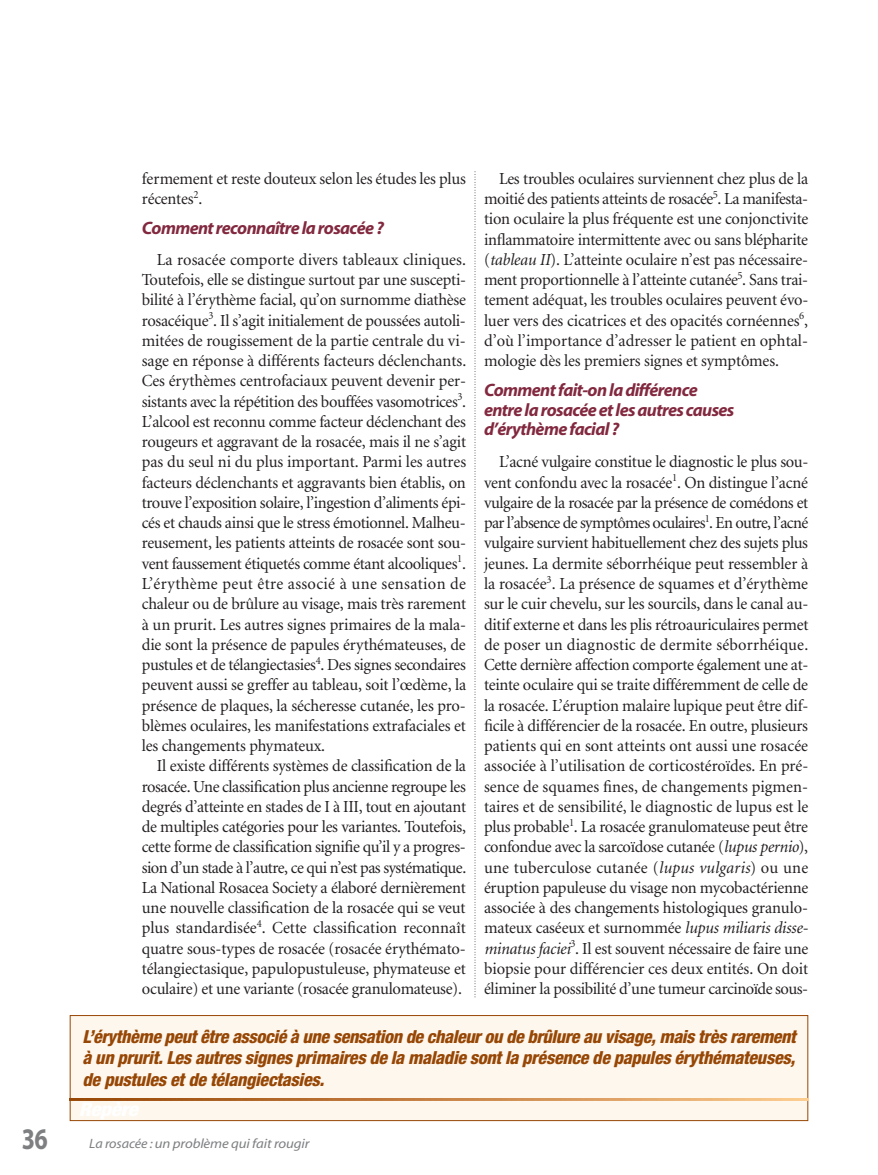
<style>
.page{position:relative;width:878px;height:1175px;background:#fff}
.page>*{position:absolute;margin:0;border:0;box-sizing:border-box;transform-origin:0 0}
.t1{font:700 30px "Myriad";color:#7d7f81;scale:.8 1}
.t2{font:italic 800 condensed 18px/21.8px "Helvetica Neue";letter-spacing:-.015em;color:#974705;text-align:justify}
.t3{font:italic 700 18px/19.5px "Myriad";letter-spacing:-.035em;color:#82293f}
.t4{font:16.8px/20.2px "Minion";letter-spacing:-.015em;color:#231f20;text-align:justify}
.t5{font:italic 13.5px "Myriad";letter-spacing:-.01em;color:#7d7f81;scale:1.05 1}
.s1{font-style:italic}
</style>
<div class="page">
<svg style="left:474px;top:172px;width:1px;height:826px"></svg>
<div style="left:70px;top:1015px;width:737px;height:105px;background:#fef7ed"></div>
<div style="left:70px;top:1015px;width:738px;height:105px;border:1px solid #974705"></div>
<hr style="left:70px;top:1098px;width:2px;height:22px;background:#974705">
<svg style="left:76px;top:1098px;width:17px;height:22px"></svg>
<hr style="left:97px;top:1098px;width:2px;height:22px;background:#9b4b0a">
<svg style="left:103px;top:1098px;width:17px;height:22px"></svg>
<hr style="left:124px;top:1098px;width:2px;height:22px;background:#9e4f0e">
<svg style="left:130px;top:1098px;width:55px;height:22px"></svg>
<hr style="left:189px;top:1098px;width:2px;height:22px;background:#a65919">
<svg style="left:195px;top:1098px;width:17px;height:22px"></svg>
<hr style="left:216px;top:1098px;width:2px;height:22px;background:#a95d1e">
<svg style="left:222px;top:1098px;width:17px;height:22px"></svg>
<hr style="left:243px;top:1098px;width:2px;height:22px;background:#ad6222">
<svg style="left:249px;top:1098px;width:55px;height:22px"></svg>
<hr style="left:308px;top:1098px;width:2px;height:22px;background:#b56c2d">
<svg style="left:314px;top:1098px;width:17px;height:22px"></svg>
<hr style="left:335px;top:1098px;width:2px;height:22px;background:#ba7133">
<svg style="left:341px;top:1098px;width:17px;height:22px"></svg>
<hr style="left:362px;top:1098px;width:2px;height:22px;background:#be7537">
<svg style="left:368px;top:1098px;width:55px;height:22px"></svg>
<hr style="left:427px;top:1098px;width:2px;height:22px;background:#c68043">
<svg style="left:433px;top:1098px;width:17px;height:22px"></svg>
<hr style="left:454px;top:1098px;width:2px;height:22px;background:#ca8548">
<svg style="left:460px;top:1098px;width:17px;height:22px"></svg>
<hr style="left:481px;top:1098px;width:2px;height:22px;background:#cd8a4d">
<svg style="left:487px;top:1098px;width:82px;height:22px"></svg>
<hr style="left:573px;top:1098px;width:2px;height:22px;background:#da9b60">
<svg style="left:579px;top:1098px;width:17px;height:22px"></svg>
<hr style="left:600px;top:1098px;width:2px;height:22px;background:#dea065">
<svg style="left:606px;top:1098px;width:17px;height:22px"></svg>
<hr style="left:627px;top:1098px;width:2px;height:22px;background:#e2a66a">
<svg style="left:633px;top:1098px;width:55px;height:22px"></svg>
<hr style="left:692px;top:1098px;width:2px;height:22px;background:#ecb477">
<svg style="left:698px;top:1098px;width:17px;height:22px"></svg>
<hr style="left:719px;top:1098px;width:2px;height:22px;background:#efba7d">
<svg style="left:725px;top:1098px;width:17px;height:22px"></svg>
<hr style="left:746px;top:1098px;width:2px;height:22px;background:#f4c083">
<svg style="left:752px;top:1098px;width:55px;height:22px"></svg>
<p class="t4" style="left:142px;top:170px;width:325px">fermement et reste douteux selon les études les plus récentes<sup>2</sup>.</p>
<p class="t3" style="left:142px;top:220px;width:243px">Comment reconnaître la rosacée ?</p>
<p class="t4" style="left:142px;top:251px;width:326px;text-indent:15px">La rosacée comporte divers tableaux cliniques.<br>Toutefois, elle se distingue surtout par une suscepti&shy;bilité à l’érythème facial, qu’on surnomme diathèse rosacéique<sup>3</sup>. Il s’agit initialement de poussées autoli&shy;mitées de rougissement de la partie centrale du vi&shy;sage en réponse à différents facteurs déclenchants.<br>Ces érythèmes centrofaciaux peuvent devenir per&shy;sistants avec la répétition des bouffées vasomotrices<sup>3</sup>.<br>L’alcool est reconnu comme facteur déclenchant des rougeurs et aggravant de la rosacée, mais il ne s’agit pas du seul ni du plus important. Parmi les autres facteurs déclenchants et aggravants bien établis, on trouve l’exposition solaire, l’ingestion d’aliments épi&shy;cés et chauds ainsi que le stress émotionnel. Malheu&shy;reusement, les patients atteints de rosacée sont sou&shy;vent faussement étiquetés comme étant alcooliques<sup>1</sup>.<br>L’érythème peut être associé à une sensation de chaleur ou de brûlure au visage, mais très rarement à un prurit. Les autres signes primaires de la mala&shy;die sont la présence de papules érythémateuses, de pustules et de télangiectasies<sup>4</sup>. Des signes secondaires peuvent aussi se greffer au tableau, soit l’œdème, la présence de plaques, la sécheresse cutanée, les pro&shy;blèmes oculaires, les manifestations extrafaciales et les changements phymateux.</p>
<p class="t4" style="left:142px;top:757px;width:326px;text-indent:15px">Il existe différents systèmes de classification de la rosacée. Une classification plus ancienne regroupe les degrés d’atteinte en stades de I à III, tout en ajoutant de multiples catégories pour les variantes. Toutefois, cette forme de classification signifie qu’il y a progres&shy;sion d’un stade à l’autre, ce qui n’est pas systématique.<br>La National Rosacea Society a élaboré dernièrement une nouvelle classification de la rosacée qui se veut plus standardisée<sup>4</sup>. Cette classification reconnaît quatre sous-types de rosacée (rosacée érythémato&shy;télangiectasique, papulopustuleuse, phymateuse et oculaire) et une variante (rosacée granulomateuse).</p>
<p class="t4" style="left:484px;top:170px;width:326px;text-indent:15px">Les troubles oculaires surviennent chez plus de la moitié des patients atteints de rosacée<sup>5</sup>. La manifesta&shy;tion oculaire la plus fréquente est une conjonctivite inflammatoire intermittente avec ou sans blépharite (<span class="s1">tableau II</span>). L’atteinte oculaire n’est pas nécessaire&shy;ment proportionnelle à l’atteinte cutanée<sup>5</sup>. Sans trai&shy;tement adéquat, les troubles oculaires peuvent évo&shy;luer vers des cicatrices et des opacités cornéennes<sup>6</sup>, d’où l’importance d’adresser le patient en ophtal&shy;mologie dès les premiers signes et symptômes.</p>
<p class="t3" style="left:484px;top:382px;width:252px">Comment fait-on la différence entre la rosacée et les autres causes d’érythème facial ?</p>
<p class="t4" style="left:484px;top:453px;width:326px;text-indent:15px">L’acné vulgaire constitue le diagnostic le plus sou&shy;vent confondu avec la rosacée<sup>1</sup>. On distingue l’acné vulgaire de la rosacée par la présence de comédons et par l’absence de symptômes oculaires<sup>1</sup>. En outre, l’acné vulgaire survient habituellement chez des sujets plus jeunes. La dermite séborrhéique peut ressembler à la rosacée<sup>3</sup>. La présence de squames et d’érythème sur le cuir chevelu, sur les sourcils, dans le canal au&shy;ditif externe et dans les plis rétroauriculaires permet de poser un diagnostic de dermite séborrhéique.<br>Cette dernière affection comporte également une at&shy;teinte oculaire qui se traite différemment de celle de la rosacée. L’éruption malaire lupique peut être dif&shy;ficile à différencier de la rosacée. En outre, plusieurs patients qui en sont atteints ont aussi une rosacée associée à l’utilisation de corticostéroïdes. En pré&shy;sence de squames fines, de changements pigmen&shy;taires et de sensibilité, le diagnostic de lupus est le plus probable<sup>1</sup>. La rosacée granulomateuse peut être confondue avec la sarcoïdose cutanée (<span class="s1">lupus pernio</span>), une tuberculose cutanée (<span class="s1">lupus vulgaris</span>) ou une éruption papuleuse du visage non mycobactérienne associée à des changements histologiques granulo&shy;mateux caséeux et surnommée <span class="s1">lupus miliaris disse&shy;minatus faciei</span><sup>3</sup>. Il est souvent nécessaire de faire une biopsie pour différencier ces deux entités. On doit éliminer la possibilité d’une tumeur carcinoïde sous-</p>
<p class="t2" style="left:82px;top:1026px;width:714px">L’érythème peut être associé à une sensation de chaleur ou de brûlure au visage, mais très rarement à un prurit. Les autres signes primaires de la maladie sont la présence de papules érythémateuses, de pustules et de télangiectasies.</p>
<h1 class="t1" style="left:22px;top:1127px;width:34px">36</h1>
<p class="t5" style="left:89px;top:1138px;width:211px">La rosacée : un problème qui fait rougir</p>
</div>
